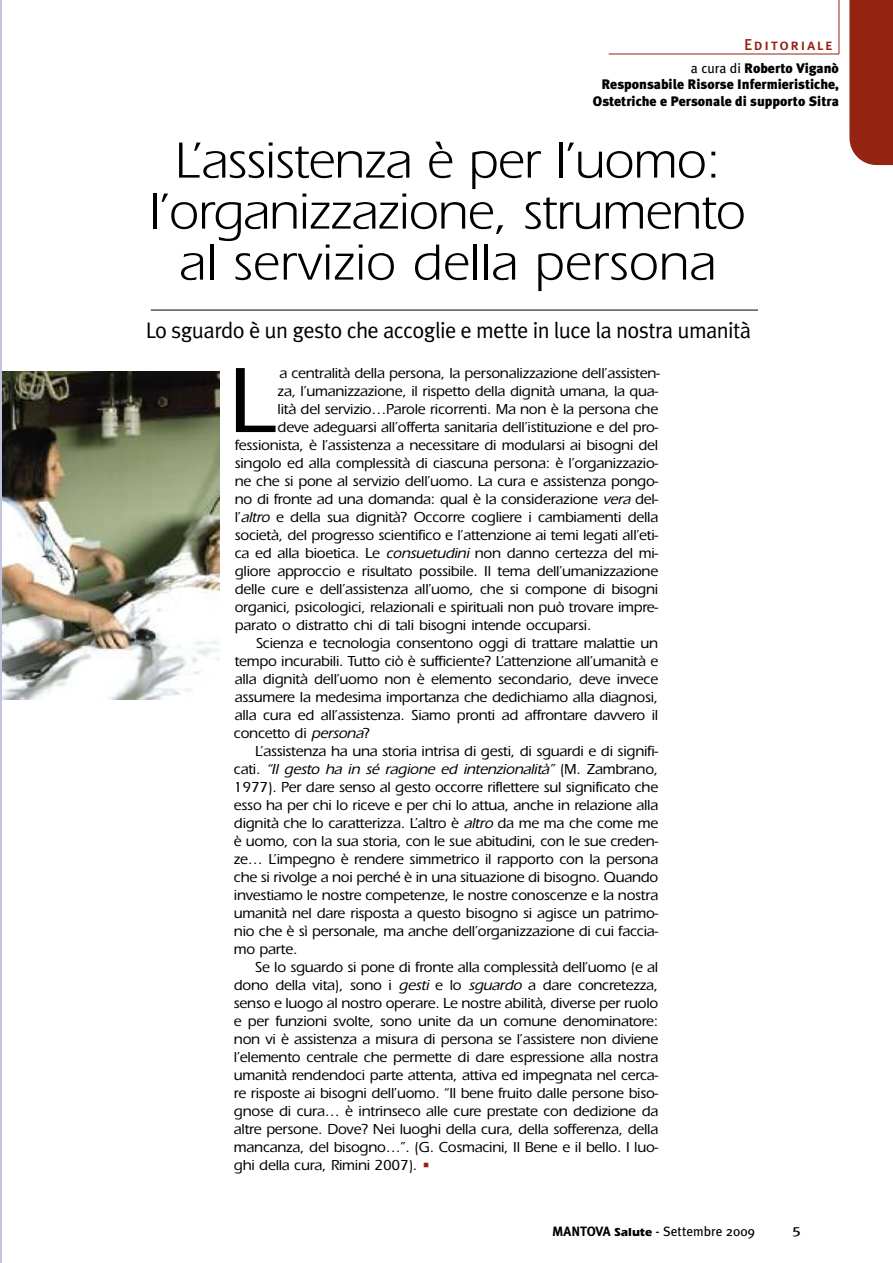
<style>
.page{position:relative;width:893px;height:1263px;background:#fff}
.page>*{position:absolute;margin:0;border:0;box-sizing:border-box;transform-origin:0 0}
.t1{font:500 95.85px "Itc Eras";color:#000}
.t2{font:52.5px/51px "Itc Eras";letter-spacing:-.015em;color:#000;text-align:center}
.t3{font:22.5px "Meta Plus Normal";letter-spacing:-.025em;color:#000}
.t4{font:15.75px "Meta Plus Medium Caps";letter-spacing:.105em;color:#942311}
.t5{font:500 15px "Itc Eras";letter-spacing:-.02em;color:#000}
.t6{font:italic 500 15px "Itc Eras";color:#000}
.t7{font:900 13.8px/16.5px "Meta Plus";color:#000;text-align:right}
.t8{font:13.5px "Meta Plus";color:#000}
.t9{font:13.5px "Meta Plus";color:#000;scale:1.3 1}
.s1{font-weight:400}
.s2{font-style:italic}
.s3{font-style:normal}
.s4{color:#942311}
.s5{font-weight:700}
.s6{font-family:"Itc Eras";font-weight:700;font-size:12px}
</style>
<div class="page">
<hr style="left:609px;top:54px;width:230px;height:1px;background:#942311">
<div style="left:849px;top:0;width:44px;height:165px;background:#942311"></div>
<hr style="left:839px;top:0;width:1px;height:54px;background:#942311">
<hr style="left:151px;top:310px;width:607px;height:1px;background:#000">
<img style="left:2px;top:371px;width:218px;height:329px">
<p class="t4" style="left:744px;top:35px;width:90px">Editoriale</p>
<p class="t7" style="left:593px;top:60px;width:248px"><span class="s1">a cura di</span> Roberto Viganò<br>Responsabile Risorse Infermieristiche,<br>Ostetriche e Personale di supporto Sitra</p>
<h2 class="t2" style="left:150px;top:140px;width:597px">L’assistenza è per l’uomo: l’organizzazione, strumento al servizio della persona</h2>
<h3 class="t3" style="left:146px;top:317px;width:607px">Lo sguardo è un gesto che accoglie e mette in luce la nostra umanità</h3>
<h1 class="t1" style="left:228px;top:368px;width:47px">L</h1>
<p class="t5" style="left:279px;top:368px;width:382px">a centralità della persona, la personalizzazione dell’assisten-</p>
<p class="t5" style="left:278px;top:386px;width:382px">za, l’umanizzazione, il rispetto della dignità umana, la qua-</p>
<p class="t5" style="left:278px;top:404px;width:382px">lità del servizio…Parole ricorrenti. Ma non è la persona che</p>
<p class="t5" style="left:278px;top:422px;width:382px">deve adeguarsi all’offerta sanitaria dell’istituzione e del pro-</p>
<p class="t5" style="left:235px;top:440px;width:425px">fessionista, è l’assistenza a necessitare di modularsi ai bisogni del</p>
<p class="t5" style="left:235px;top:458px;width:425px">singolo ed alla complessità di ciascuna persona: è l’organizzazio-</p>
<p class="t5" style="left:235px;top:476px;width:425px">ne che si pone al servizio dell’uomo. La cura e assistenza pongo-</p>
<p class="t5" style="left:235px;top:494px;width:425px">no di fronte ad una domanda: qual è la considerazione <span class="s2">vera</span> del-</p>
<p class="t5" style="left:235px;top:512px;width:425px">l’<span class="s2">altro</span> e della sua dignità? Occorre cogliere i cambiamenti della</p>
<p class="t5" style="left:235px;top:530px;width:425px">società, del progresso scientifico e l’attenzione ai temi legati all’eti-</p>
<p class="t5" style="left:235px;top:548px;width:425px">ca ed alla bioetica. Le <span class="s2">consuetudini</span> non danno certezza del mi-</p>
<p class="t5" style="left:235px;top:566px;width:425px">gliore approccio e risultato possibile. Il tema dell’umanizzazione</p>
<p class="t5" style="left:235px;top:584px;width:425px">delle cure e dell’assistenza all’uomo, che si compone di bisogni</p>
<p class="t5" style="left:235px;top:602px;width:425px">organici, psicologici, relazionali e spirituali non può trovare impre-</p>
<p class="t5" style="left:235px;top:620px;width:358px">parato o distratto chi di tali bisogni intende occuparsi.</p>
<p class="t5" style="left:256px;top:638px;width:404px">Scienza e tecnologia consentono oggi di trattare malattie un</p>
<p class="t5" style="left:235px;top:656px;width:425px">tempo incurabili. Tutto ciò è sufficiente? L’attenzione all’umanità e</p>
<p class="t5" style="left:235px;top:674px;width:425px">alla dignità dell’uomo non è elemento secondario, deve invece</p>
<p class="t5" style="left:235px;top:692px;width:425px">assumere la medesima importanza che dedichiamo alla diagnosi,</p>
<p class="t5" style="left:235px;top:710px;width:425px">alla cura ed all’assistenza. Siamo pronti ad affrontare davvero il</p>
<p class="t5" style="left:234px;top:728px;width:138px">concetto di <span class="s2">persona</span>?</p>
<p class="t5" style="left:255px;top:746px;width:405px">L’assistenza ha una storia intrisa di gesti, di sguardi e di signifi-</p>
<p class="t6" style="left:234px;top:764px;width:426px"><span class="s3">c a t i .</span> “Il gesto ha in sé ragione ed intenzionalità” <span class="s3">( M . Z a m b ra n o ,</span></p>
<p class="t5" style="left:234px;top:782px;width:426px">1977). Per dare senso al gesto occorre riflettere sul significato che</p>
<p class="t5" style="left:234px;top:800px;width:426px">esso ha per chi lo riceve e per chi lo attua, anche in relazione alla</p>
<p class="t5" style="left:234px;top:818px;width:426px">dignità che lo caratterizza. L’altro è <span class="s2">altro</span> da me ma che come me</p>
<p class="t5" style="left:234px;top:836px;width:426px">è uomo, con la sua storia, con le sue abitudini, con le sue creden-</p>
<p class="t5" style="left:234px;top:854px;width:426px">ze… L’impegno è rendere simmetrico il rapporto con la persona</p>
<p class="t5" style="left:234px;top:872px;width:426px">che si rivolge a noi perché è in una situazione di bisogno. Quando</p>
<p class="t5" style="left:234px;top:890px;width:426px">investiamo le nostre competenze, le nostre conoscenze e la nostra</p>
<p class="t5" style="left:234px;top:908px;width:426px">umanità nel dare risposta a questo bisogno si agisce un patrimo-</p>
<p class="t5" style="left:234px;top:926px;width:426px">nio che è sì personale, ma anche dell’organizzazione di cui faccia-</p>
<p class="t5" style="left:234px;top:944px;width:65px">mo parte.</p>
<p class="t5" style="left:255px;top:962px;width:405px">Se lo sguardo si pone di fronte alla complessità dell’uomo (e al</p>
<p class="t5" style="left:234px;top:980px;width:426px">dono della vita), sono i <span class="s2">gesti</span> e lo <span class="s2">sguardo</span> a dare concretezza,</p>
<p class="t5" style="left:234px;top:998px;width:426px">senso e luogo al nostro operare. Le nostre abilità, diverse per ruolo</p>
<p class="t5" style="left:234px;top:1016px;width:426px">e per funzioni svolte, sono unite da un comune denominatore:</p>
<p class="t5" style="left:234px;top:1034px;width:426px">non vi è assistenza a misura di persona se l’assistere non diviene</p>
<p class="t5" style="left:234px;top:1052px;width:426px">l’elemento centrale che permette di dare espressione alla nostra</p>
<p class="t5" style="left:234px;top:1070px;width:426px">umanità rendendoci parte attenta, attiva ed impegnata nel cerca-</p>
<p class="t5" style="left:234px;top:1088px;width:426px">re risposte ai bisogni dell’uomo. “Il bene fruito dalle persone biso-</p>
<p class="t5" style="left:234px;top:1106px;width:426px">gnose di cura… è intrinseco alle cure prestate con dedizione da</p>
<p class="t5" style="left:234px;top:1124px;width:426px">altre persone. Dove? Nei luoghi della cura, della sofferenza, della</p>
<p class="t5" style="left:234px;top:1142px;width:426px">mancanza, del bisogno…”. (G. Cosmacini, Il Bene e il bello. I luo-</p>
<p class="t5" style="left:234px;top:1160px;width:198px">ghi della cura, Rimini 2007). <span class="s4">•</span></p>
<p class="t8" style="left:552px;top:1223px;width:204px"><span class="s5">MANTOVA</span> <span class="s6">Salute</span> - Settembre 2009</p>
<p class="t9" style="left:792px;top:1221px;width:9px">5</p>
</div>
